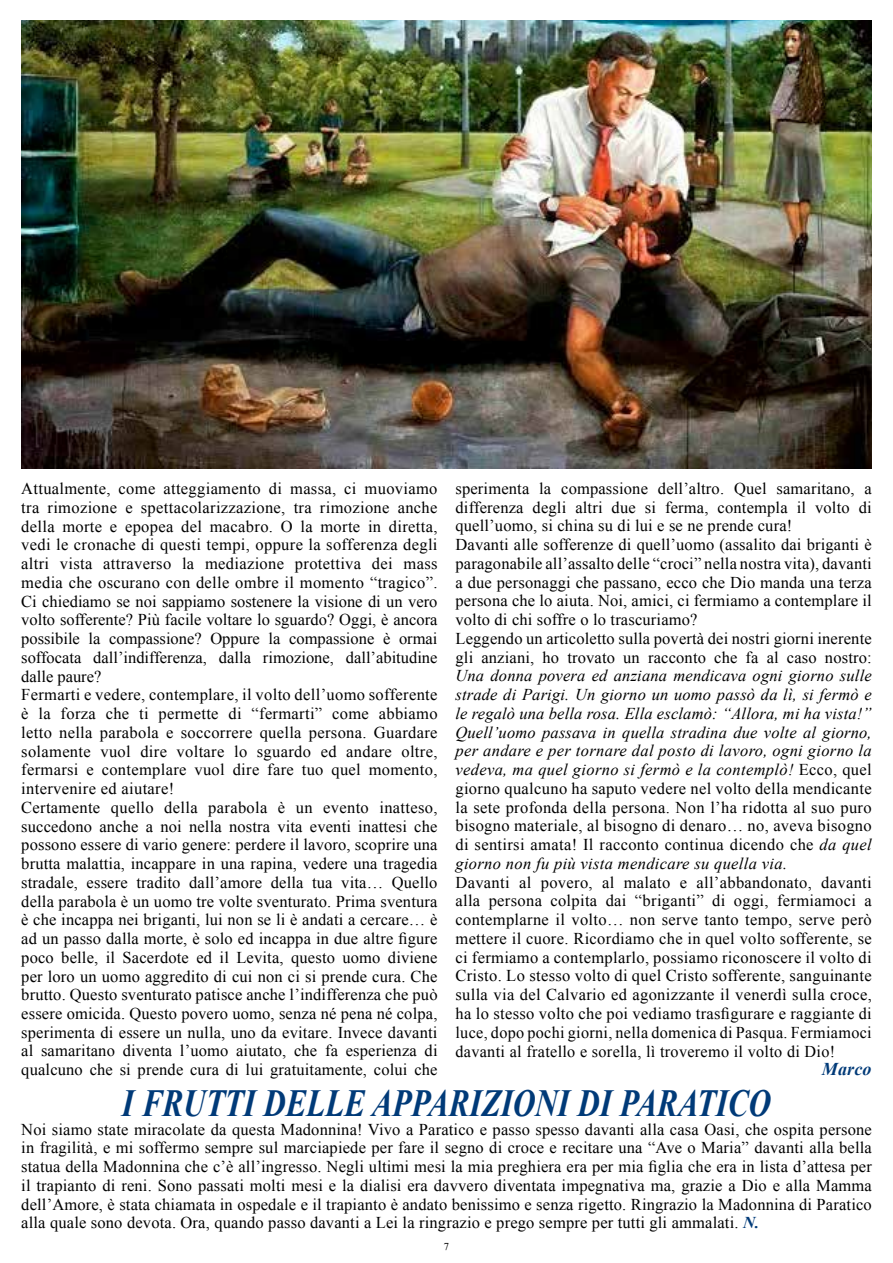
<style>
.page{position:relative;width:893px;height:1263px;background:#fff}
.page>*{position:absolute;margin:0;border:0;box-sizing:border-box;transform-origin:0 0}
.t1{font:italic 700 38.4px "Times New Roman";color:#003a78;scale:.81 1}
.t2{font:italic 700 18px "Times New Roman";letter-spacing:.01em;color:#003a78}
.t3{font:16.5px/18.8px "Times New Roman";letter-spacing:.01em;color:#000}
.t4{font:italic 16.5px/18.8px "Times New Roman";letter-spacing:.02em;color:#000;text-align:justify}
.t5{font:10.5px "Times New Roman";color:#000}
.s1{font-style:normal}
.s2{font-weight:700;font-style:italic;color:#003a78}
</style>
<div class="page">
<img style="left:21px;top:21px;width:851px;height:448px">
<p class="t3" style="left:21px;top:479px;width:418px">Attualmente, come atteggiamento di massa, ci muoviamo tra rimozione e spettacolarizzazione, tra rimozione anche della morte e epopea del macabro. O la morte in diretta, vedi le cronache di questi tempi, oppure la sofferenza degli altri vista attraverso la mediazione protettiva dei mass media che oscurano con delle ombre il momento “tragico”.<br>Ci chiediamo se noi sappiamo sostenere la visione di un vero volto sofferente? Più facile voltare lo sguardo? Oggi, è ancora possibile la compassione? Oppure la compassione è ormai soffocata dall’indifferenza, dalla rimozione, dall’abitudine dalle paure?<br>Fermarti e vedere, contemplare, il volto dell’uomo sofferente è la forza che ti permette di “fermarti” come abbiamo letto nella parabola e soccorrere quella persona. Guardare solamente vuol dire voltare lo sguardo ed andare oltre, fermarsi e contemplare vuol dire fare tuo quel momento, intervenire ed aiutare!<br>Certamente quello della parabola è un evento inatteso, succedono anche a noi nella nostra vita eventi inattesi che possono essere di vario genere: perdere il lavoro, scoprire una brutta malattia, incappare in una rapina, vedere una tragedia stradale, essere tradito dall’amore della tua vita… Quello della parabola è un uomo tre volte sventurato. Prima sventura è che incappa nei briganti, lui non se li è andati a cercare… è ad un passo dalla morte, è solo ed incappa in due altre figure poco belle, il Sacerdote ed il Levita, questo uomo diviene per loro un uomo aggredito di cui non ci si prende cura. Che brutto. Questo sventurato patisce anche l’indifferenza che può essere omicida. Questo povero uomo, senza né pena né colpa, sperimenta di essere un nulla, uno da evitare. Invece davanti al samaritano diventa l’uomo aiutato, che fa esperienza di qualcuno che si prende cura di lui gratuitamente, colui che</p>
<p class="t3" style="left:455px;top:479px;width:418px">sperimenta la compassione dell’altro. Quel samaritano, a differenza degli altri due si ferma, contempla il volto di quell’uomo, si china su di lui e se ne prende cura!<br>Davanti alle sofferenze di quell’uomo (assalito dai briganti è paragonabile all’assalto delle “croci” nella nostra vita), davanti a due personaggi che passano, ecco che Dio manda una terza persona che lo aiuta. Noi, amici, ci fermiamo a contemplare il volto di chi soffre o lo trascuriamo?<br>Leggendo un articoletto sulla povertà dei nostri giorni inerente gli anziani, ho trovato un racconto che fa al caso nostro:</p>
<p class="t4" style="left:455px;top:666px;width:418px">Una donna povera ed anziana mendicava ogni giorno sulle strade di Parigi. Un giorno un uomo passò da lì, si fermò e le regalò una bella rosa. Ella esclamò: “Allora, mi ha vista!” Quell’uomo passava in quella stradina due volte al giorno, per andare e per tornare dal posto di lavoro, ogni giorno la vedeva, ma quel giorno si fermò e la contemplò! <span class="s1">Ecco, quel giorno qualcuno ha saputo vedere nel volto della mendicante la sete profonda della persona. Non l’ha ridotta al suo puro bisogno materiale, al bisogno di denaro… no, aveva bisogno di sentirsi amata! Il racconto continua dicendo che</span> da quel giorno non fu più vista mendicare su quella via.</p>
<p class="t3" style="left:455px;top:872px;width:418px;text-align:justify">Davanti al povero, al malato e all’abbandonato, davanti alla persona colpita dai “briganti” di oggi, fermiamoci a contemplarne il volto… non serve tanto tempo, serve però mettere il cuore. Ricordiamo che in quel volto sofferente, se ci fermiamo a contemplarlo, possiamo riconoscere il volto di Cristo. Lo stesso volto di quel Cristo sofferente, sanguinante sulla via del Calvario ed agonizzante il venerdì sulla croce, ha lo stesso volto che poi vediamo trasfigurare e raggiante di luce, dopo pochi giorni, nella domenica di Pasqua. Fermiamoci davanti al fratello e sorella, lì troveremo il volto di Dio!</p>
<p class="t2" style="left:822px;top:1057px;width:51px">Marco</p>
<h1 class="t1" style="left:122px;top:1076px;width:803px">I FRUTTI DELLE APPARIZIONI DI PARATICO</h1>
<p class="t3" style="left:21px;top:1119px;width:852px;text-align:justify">Noi siamo state miracolate da questa Madonnina! Vivo a Paratico e passo spesso davanti alla casa Oasi, che ospita persone in fragilità, e mi soffermo sempre sul marciapiede per fare il segno di croce e recitare una “Ave o Maria” davanti alla bella statua della Madonnina che c’è all’ingresso. Negli ultimi mesi la mia preghiera era per mia figlia che era in lista d’attesa per il trapianto di reni. Sono passati molti mesi e la dialisi era davvero diventata impegnativa ma, grazie a Dio e alla Mamma dell’Amore, è stata chiamata in ospedale e il trapianto è andato benissimo e senza rigetto. Ringrazio la Madonnina di Paratico alla quale sono devota. Ora, quando passo davanti a Lei la ringrazio e prego sempre per tutti gli ammalati. <span class="s2">N.</span></p>
<p class="t5" style="left:444px;top:1239px;width:7px">7</p>
</div>
